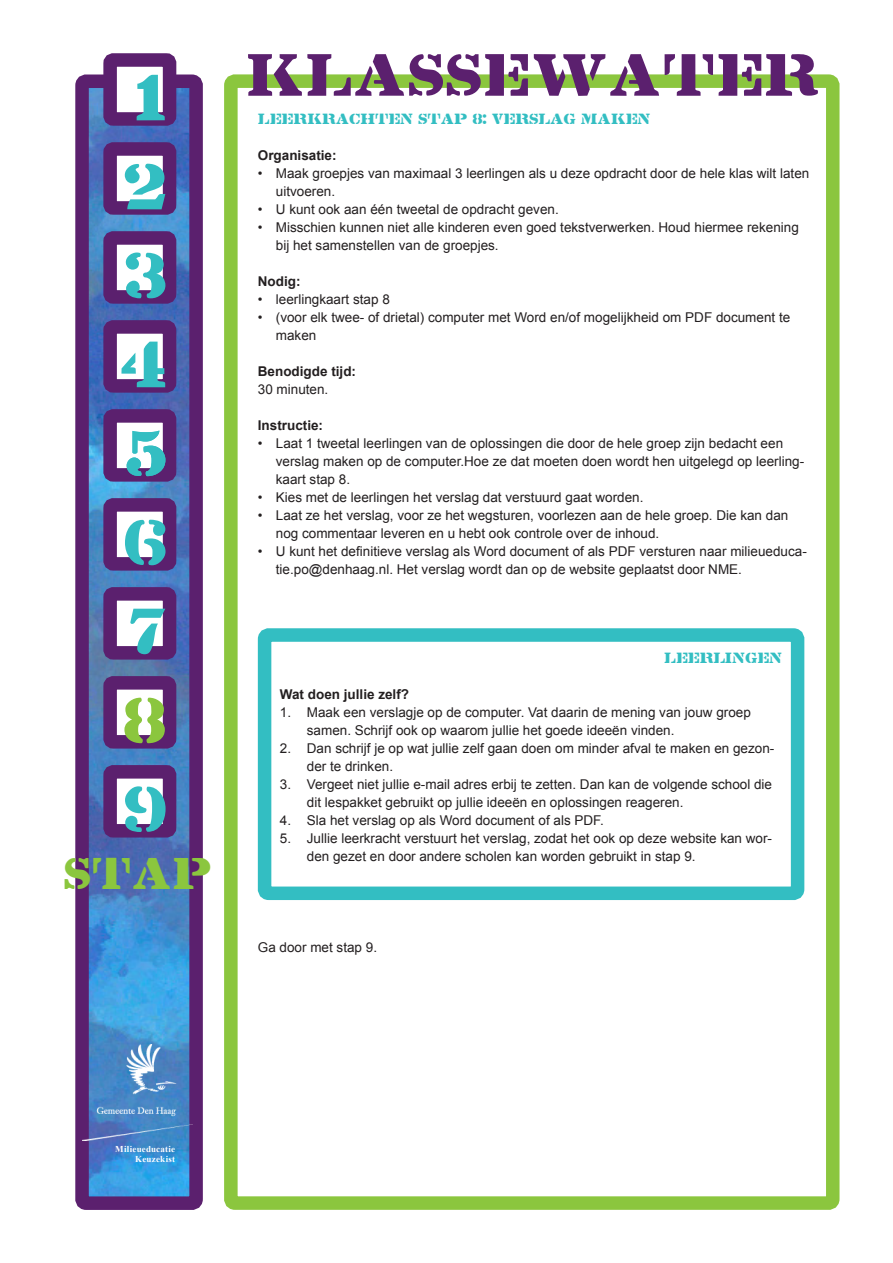
<style>
.page{position:relative;width:893px;height:1263px;background:#fff}
.page>*{position:absolute;margin:0;border:0;box-sizing:border-box;transform-origin:0 0}
.keuzekist-titel{font:54px "Lintsec";color:#5b206e}
.stap{font:40.5px "Lintsec";color:#8bc63e}
.opsommingstekens_bul{font:13.5px/18px "Arial";color:#231f20}
.tekst{font:700 13.5px "Arial";color:#231f20}
.tekst-2{font:13.5px "Lintsec";letter-spacing:-.01em;color:#33bec2}
.tekst-3{font:13.5px "Arial";color:#231f20}
.t1{font:700 9px/10.8px "Times New Roman";letter-spacing:.02em;color:#fff;text-align:right}
</style>
<div class="page">
<div style="left:224px;top:74px;width:615px;height:1136px;border:14px solid #8bc63e;border-radius:4px"></div>
<img style="left:90px;top:90px;width:98px;height:1105px">
<div style="left:75px;top:75px;width:128px;height:1135px;border:14px solid #5b206e;border-radius:4px"></div>
<img style="left:83px;top:1045px;width:109px;height:96px">
<div style="left:110px;top:772px;width:60px;height:59px;background:#fff;border-radius:3px"></div>
<div style="left:103px;top:765px;width:73px;height:72px;border:14px solid #5b206e;border-radius:3px"></div>
<svg style="left:125px;top:786px;width:41px;height:46px"></svg>
<div style="left:110px;top:683px;width:60px;height:59px;background:#fff;border-radius:3px"></div>
<div style="left:103px;top:676px;width:73px;height:72px;border:14px solid #5b206e;border-radius:3px"></div>
<svg style="left:124px;top:698px;width:41px;height:45px"></svg>
<div style="left:110px;top:594px;width:60px;height:59px;background:#fff;border-radius:3px"></div>
<div style="left:103px;top:587px;width:73px;height:73px;border:14px solid #5b206e;border-radius:3px"></div>
<svg style="left:130px;top:609px;width:35px;height:45px"></svg>
<div style="left:110px;top:505px;width:60px;height:59px;background:#fff;border-radius:3px"></div>
<div style="left:103px;top:498px;width:73px;height:73px;border:14px solid #5b206e;border-radius:3px"></div>
<svg style="left:125px;top:520px;width:41px;height:45px"></svg>
<div style="left:110px;top:416px;width:60px;height:59px;background:#fff;border-radius:3px"></div>
<div style="left:103px;top:409px;width:73px;height:73px;border:14px solid #5b206e;border-radius:3px"></div>
<div style="left:110px;top:327px;width:60px;height:59px;background:#fff;border-radius:3px"></div>
<div style="left:103px;top:320px;width:73px;height:73px;border:14px solid #5b206e;border-radius:3px"></div>
<svg style="left:121px;top:342px;width:44px;height:45px"></svg>
<div style="left:110px;top:238px;width:60px;height:59px;background:#fff;border-radius:3px"></div>
<div style="left:103px;top:231px;width:73px;height:73px;border:14px solid #5b206e;border-radius:3px"></div>
<svg style="left:126px;top:252px;width:39px;height:46px"></svg>
<div style="left:110px;top:149px;width:60px;height:59px;background:#fff;border-radius:3px"></div>
<div style="left:103px;top:142px;width:73px;height:73px;border:14px solid #5b206e;border-radius:3px"></div>
<svg style="left:125px;top:164px;width:40px;height:45px"></svg>
<div style="left:110px;top:60px;width:60px;height:59px;background:#fff;border-radius:3px"></div>
<div style="left:103px;top:53px;width:73px;height:73px;border:14px solid #5b206e;border-radius:3px"></div>
<svg style="left:137px;top:75px;width:28px;height:45px"></svg>
<svg style="left:127px;top:430px;width:38px;height:46px"></svg>
<div style="left:258px;top:628px;width:546px;height:272px;border:14px solid #33bec2;border-radius:4px"></div>
<p class="stap" style="left:63px;top:857px;width:150px">STAP</p>
<p class="keuzekist-titel" style="left:244px;top:52px;width:576px">KLASSEWATER</p>
<p class="tekst-2" style="left:258px;top:113px;width:394px">LEERKRACHTEN STAP 8: VERSLAG MAKEN</p>
<p class="tekst" style="left:258px;top:146px;width:80px">Organisatie:</p>
<p class="opsommingstekens_bul" style="left:276px;top:165px;width:535px;text-indent:-18px">• Maak groepjes van maximaal 3 leerlingen als u deze opdracht door de hele klas wilt laten uitvoeren.</p>
<p class="opsommingstekens_bul" style="left:258px;top:201px;width:302px">• U kunt ook aan één tweetal de opdracht geven.</p>
<p class="opsommingstekens_bul" style="left:276px;top:219px;width:524px;text-indent:-18px">• Misschien kunnen niet alle kinderen even goed tekstverwerken. Houd hiermee rekening bij het samenstellen van de groepjes.</p>
<p class="tekst" style="left:258px;top:272px;width:44px">Nodig:</p>
<p class="opsommingstekens_bul" style="left:258px;top:291px;width:134px">• leerlingkaart stap 8</p>
<p class="opsommingstekens_bul" style="left:276px;top:309px;width:516px;text-indent:-18px">• (voor elk twee- of drietal) computer met Word en/of mogelijkheid om PDF document te maken</p>
<p class="tekst" style="left:258px;top:362px;width:100px">Benodigde tijd:</p>
<p class="tekst-3" style="left:258px;top:381px;width:72px">30 minuten.</p>
<p class="tekst" style="left:258px;top:416px;width:67px">Instructie:</p>
<p class="opsommingstekens_bul" style="left:276px;top:435px;width:530px;text-indent:-18px">• Laat 1 tweetal leerlingen van de oplossingen die door de hele groep zijn bedacht een verslag maken op de computer.Hoe ze dat moeten doen wordt hen uitgelegd op leerling&shy;kaart stap 8.</p>
<p class="opsommingstekens_bul" style="left:258px;top:489px;width:387px">• Kies met de leerlingen het verslag dat verstuurd gaat worden.</p>
<p class="opsommingstekens_bul" style="left:276px;top:507px;width:514px;text-indent:-18px">• Laat ze het verslag, voor ze het wegsturen, voorlezen aan de hele groep. Die kan dan nog commentaar leveren en u hebt ook controle over de inhoud.</p>
<p class="opsommingstekens_bul" style="left:276px;top:543px;width:533px;text-indent:-18px">• U kunt het definitieve verslag als Word document of als PDF versturen naar milieueduca&shy;tie.po@denhaag.nl. Het verslag wordt dan op de website geplaatst door NME.</p>
<p class="tekst-2" style="left:664px;top:652px;width:120px">LEERLINGEN</p>
<p class="tekst" style="left:280px;top:685px;width:131px">Wat doen jullie zelf?</p>
<p class="opsommingstekens_bul" style="left:307px;top:703px;width:446px;text-indent:-27px">1. Maak een verslagje op de computer. Vat daarin de mening van jouw groep samen. Schrijf ook op waarom jullie het goede ideeën vinden.</p>
<p class="opsommingstekens_bul" style="left:307px;top:739px;width:469px;text-indent:-27px">2. Dan schrijf je op wat jullie zelf gaan doen om minder afval te maken en gezon&shy;der te drinken.</p>
<p class="opsommingstekens_bul" style="left:307px;top:775px;width:467px;text-indent:-27px">3. Vergeet niet jullie e-mail adres erbij te zetten. Dan kan de volgende school die dit lespakket gebruikt op jullie ideeën en oplossingen reageren.</p>
<p class="opsommingstekens_bul" style="left:280px;top:811px;width:325px">4. Sla het verslag op als Word document of als PDF.</p>
<p class="opsommingstekens_bul" style="left:307px;top:829px;width:467px;text-indent:-27px">5. Jullie leerkracht verstuurt het verslag, zodat het ook op deze website kan wor&shy;den gezet en door andere scholen kan worden gebruikt in stap 9.</p>
<p class="tekst-3" style="left:258px;top:939px;width:121px">Ga door met stap 9.</p>
<p class="t1" style="left:115px;top:1143px;width:61px">Milieueducatie<br>Keuzekist</p>
</div>
